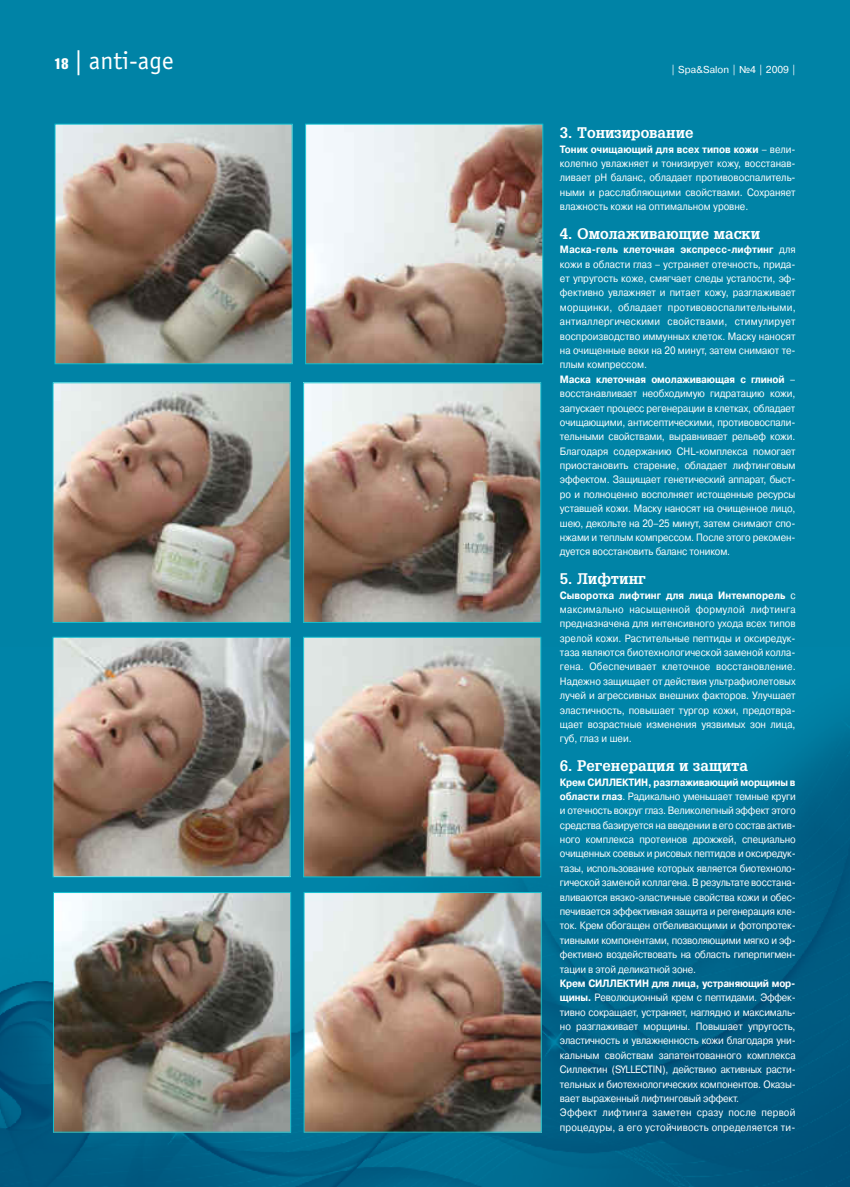
<style>
.page{position:relative;width:850px;height:1187px;background:#fff}
.page>*{position:absolute;margin:0;border:0;box-sizing:border-box;transform-origin:0 0}
.t1{font:25px "Officina Sans C";color:#fff}
.t2{font:700 15px "AG Gloria";color:#fff}
.t3{font:10.62px/14.4px "Pragmatica C";letter-spacing:-.01em;color:#fff;text-align:justify;scale:.9 1}
.t4{font:10px "Pragmatica C";color:#fff}
.s1{font-family:"AG Letterica Compr";font-size:15px}
.s2{font-weight:700}
</style>
<div class="page">
<div style="left:0;top:0;width:850px;height:1186px;background:#0083a6"></div>
<img style="left:0;top:647px;width:850px;height:539px">
<img style="left:57px;top:126px;width:234px;height:236px">
<div style="left:55px;top:124px;width:238px;height:240px;border:1px solid #11bece"></div>
<img style="left:55px;top:384px;width:234px;height:236px">
<div style="left:53px;top:382px;width:238px;height:240px;border:1px solid #11bece"></div>
<img style="left:55px;top:639px;width:234px;height:236px">
<div style="left:53px;top:637px;width:238px;height:240px;border:1px solid #11bece"></div>
<img style="left:55px;top:894px;width:234px;height:236px">
<div style="left:53px;top:892px;width:238px;height:240px;border:1px solid #11bece"></div>
<img style="left:307px;top:126px;width:234px;height:236px">
<div style="left:305px;top:124px;width:238px;height:240px;border:1px solid #11bece"></div>
<img style="left:305px;top:384px;width:234px;height:236px">
<div style="left:303px;top:382px;width:238px;height:240px;border:1px solid #11bece"></div>
<img style="left:305px;top:639px;width:234px;height:236px">
<div style="left:303px;top:637px;width:238px;height:240px;border:1px solid #11bece"></div>
<img style="left:306px;top:894px;width:234px;height:236px">
<div style="left:304px;top:892px;width:238px;height:240px;border:1px solid #11bece"></div>
<h1 class="t1" style="left:55px;top:51px;width:121px"><span class="s1">18</span> | anti-age</h1>
<p class="t4" style="left:671px;top:66px;width:127px">| Spa&amp;Salon | №4 | 2009 |</p>
<h2 class="t2" style="left:560px;top:127px;width:135px">3. Тонизирование</h2>
<p class="t3" style="left:560px;top:143px;width:263px"><span class="s2">Тоник очищающий для всех типов кожи</span> – вели&shy;колепно увлажняет и тонизирует кожу, восстанав&shy;ливает рН баланс, обладает противовоспалитель&shy;ными и расслабляющими свойствами. Сохраняет влажность кожи на оптимальном уровне.</p>
<h2 class="t2" style="left:560px;top:228px;width:202px">4. Омолаживающие маски</h2>
<p class="t3" style="left:560px;top:243px;width:263px;text-align:left"><span class="s2">Маска-гель клеточная экспресс-лифтинг</span> для кожи в области глаз – устраняет отечность, прида&shy;ет упругость коже, смягчает следы усталости, эф&shy;фективно увлажняет и питает кожу, разглаживает морщинки, обладает противовоспалительными, антиаллергическими свойствами, стимулирует воспроизводство иммунных клеток. Маску наносят на очищенные веки на 20 минут, затем снимают те&shy;плым компрессом.<br><span class="s2">Маска клеточная омолаживающая с глиной</span> – восстанавливает необходимую гидратацию кожи, запускает процесс регенерации в клетках, обладает очищающими, антисептическими, противовоспали&shy;тельными свойствами, выравнивает рельеф кожи.<br>Благодаря содержанию СНL-комплекса помогает приостановить старение, обладает лифтинговым эффектом. Защищает генетический аппарат, быст&shy;ро и полноценно восполняет истощенные ресурсы уставшей кожи. Маску наносят на очищенное лицо, шею, декольте на 20–25 минут, затем снимают спо&shy;нжами и теплым компрессом. После этого рекомен&shy;дуется восстановить баланс тоником.</p>
<h2 class="t2" style="left:560px;top:573px;width:87px">5. Лифтинг</h2>
<p class="t3" style="left:560px;top:588px;width:263px"><span class="s2">Сыворотка лифтинг для лица Интемпорель</span> с максимально насыщенной формулой лифтинга предназначена для интенсивного ухода всех типов зрелой кожи. Растительные пептиды и оксиредук&shy;таза являются биотехнологической заменой колла&shy;гена. Обеспечивает клеточное восстановление.<br>Надежно защищает от действия ультрафиолетовых лучей и агрессивных внешних факторов. Улучшает эластичность, повышает тургор кожи, предотвра&shy;щает возрастные изменения уязвимых зон лица, губ, глаз и шеи.</p>
<h2 class="t2" style="left:560px;top:760px;width:190px">6. Регенерация и защита</h2>
<p class="t3" style="left:560px;top:775px;width:264px"><span class="s2">Крем СИЛЛЕКТИН, разглаживающий морщины в области глаз</span>. Радикально уменьшает темные круги и отечность вокруг глаз. Великолепный эффект этого средства базируется на введении в его состав актив&shy;ного комплекса протеинов дрожжей, специально очищенных соевых и рисовых пептидов и оксиредук&shy;тазы, использование которых является биотехноло&shy;гической заменой коллагена. В результате восстана&shy;вливаются вязко-эластичные свойства кожи и обес&shy;печивается эффективная защита и регенерация кле&shy;ток. Крем обогащен отбеливающими и фотопротек&shy;тивными компонентами, позволяющими мягко и эф&shy;фективно воздействовать на область гиперпигмен&shy;тации в этой деликатной зоне.</p>
<p class="t3" style="left:560px;top:977px;width:264px;text-align:left"><span class="s2">Крем СИЛЛЕКТИН для лица, устраняющий мор&shy;щины.</span> Революционный крем с пептидами. Эффек&shy;тивно сокращает, устраняет, наглядно и максималь&shy;но разглаживает морщины. Повышает упругость, эластичность и увлажненность кожи благодаря уни&shy;кальным свойствам запатентованного комплекса Силлектин (SYLLECTIN), действию активных расти&shy;тельных и биотехнологических компонентов. Оказы&shy;вает выраженный лифтинговый эффект.<br>Эффект лифтинга заметен сразу после первой процедуры, а его устойчивость определяется ти-</p>
</div>
